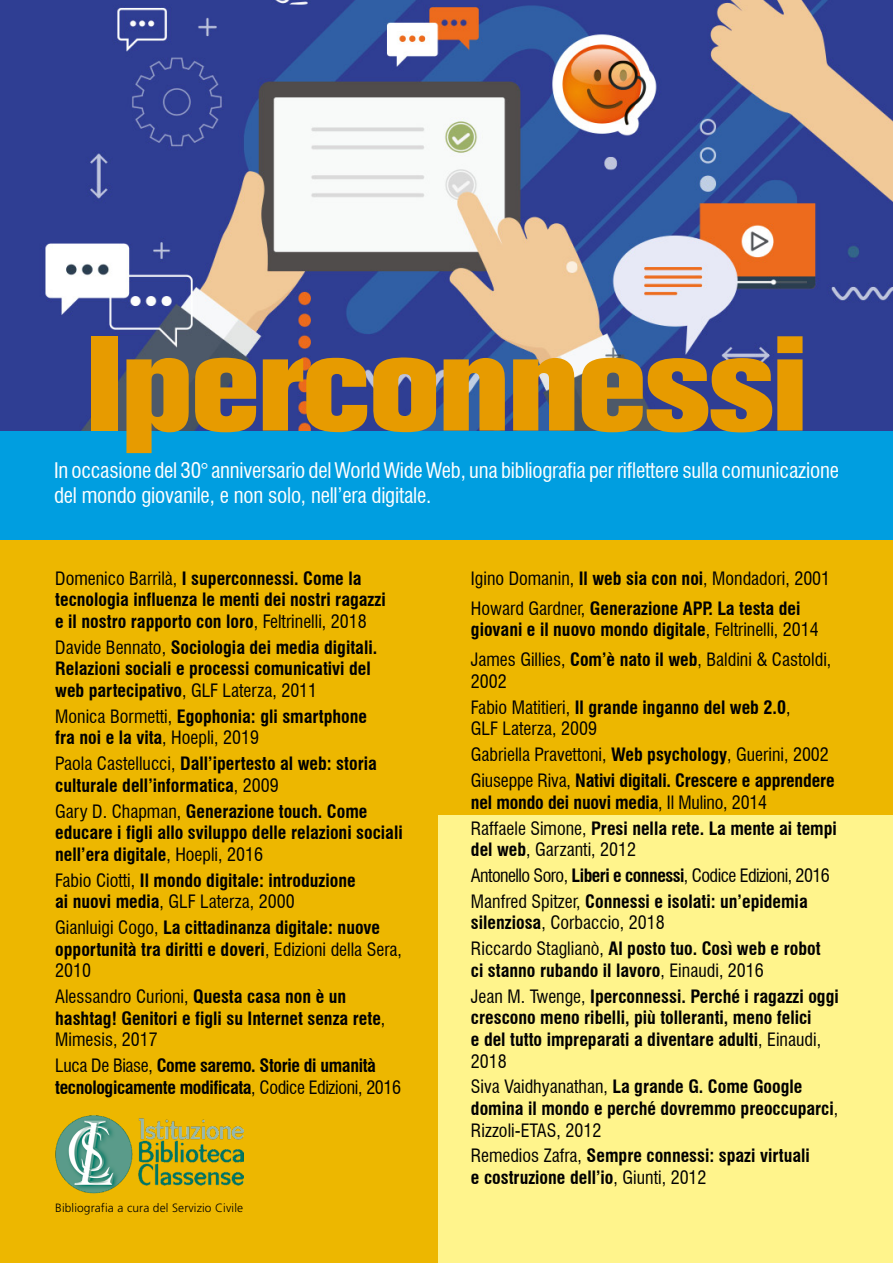
<style>
.page{position:relative;width:893px;height:1263px;background:#fff}
.page>*{position:absolute;margin:0;border:0;box-sizing:border-box;transform-origin:0 0}
.t1{font:133.5px "Akzidenz Grotesk BQ X Bold Alt";color:#e79b00}
.t2{font:condensed 21px/25.2px "Swiss 721 BT";letter-spacing:-.01em;color:#fff}
.t3{font:700 condensed 18px/21.6px "Swiss 721 BT";color:#000}
.t4{font:condensed 18px/30.2px "Swiss 721 BT";color:#000}
.t5{font:condensed 18px/25.8px "Swiss 721 BT";letter-spacing:-.03em;color:#000}
.t6{font:700 condensed 18px/21.6px "Swiss 721 BT";letter-spacing:-.02em;color:#000}
.t7{font:300 12px "Frutiger";letter-spacing:.01em;color:#000}
.s1{font-weight:400}
.s2{font-weight:700}
</style>
<div class="page">
<div style="left:0;top:359px;width:893px;height:904px;background:#edb700"></div>
<div style="left:0;top:422px;width:893px;height:118px;background:#009ee0"></div>
<img style="left:55px;top:1115px;width:189px;height:78px">
<img style="left:0;top:0;width:893px;height:431px">
<div style="left:438px;top:815px;width:455px;height:448px;background:#fff48c"></div>
<h1 class="t1" style="left:86px;top:307px;width:722px">Iperconnessi</h1>
<p class="t2" style="left:54px;top:458px;width:786px">In occasione del 30° anniversario del World Wide Web, una bibliografia per riflettere sulla comunicazione del mondo giovanile, e non solo, nell’era digitale.</p>
<p class="t3" style="left:55px;top:567px;width:332px"><span class="s1">Domenico Barrilà,</span> I superconnessi. Come la tecnologia influenza le menti dei nostri ragazzi e il nostro rapporto con loro<span class="s1">, Feltrinelli, 2018</span></p>
<p class="t3" style="left:55px;top:636px;width:323px"><span class="s1">Davide Bennato,</span> Sociologia dei media digitali.<br>Relazioni sociali e processi comunicativi del web partecipativo<span class="s1">, GLF Laterza, 2011</span></p>
<p class="t3" style="left:55px;top:705px;width:313px"><span class="s1">Monica Bormetti,</span> Egophonia: gli smartphone fra noi e la vita<span class="s1">, Hoepli, 2019</span></p>
<p class="t3" style="left:55px;top:753px;width:323px"><span class="s1">Paola Castellucci,</span> Dall’ipertesto al web: storia culturale dell’informatica<span class="s1">, 2009</span></p>
<p class="t3" style="left:55px;top:800px;width:349px"><span class="s1">Gary D. Chapman,</span> Generazione touch. Come educare i figli allo sviluppo delle relazioni sociali nell’era digitale<span class="s1">, Hoepli, 2016</span></p>
<p class="t3" style="left:55px;top:869px;width:302px"><span class="s1">Fabio Ciotti,</span> Il mondo digitale: introduzione ai nuovi media<span class="s1">, GLF Laterza, 2000</span></p>
<p class="t3" style="left:55px;top:917px;width:348px"><span class="s1">Gianluigi Cogo,</span> La cittadinanza digitale: nuove opportunità tra diritti e doveri<span class="s1">, Edizioni della Sera,<br>2010</span></p>
<p class="t3" style="left:55px;top:986px;width:332px"><span class="s1">Alessandro Curioni,</span> Questa casa non è un hashtag! Genitori e figli su Internet senza rete<span class="s1">,<br>Mimesis, 2017</span></p>
<p class="t6" style="left:55px;top:1055px;width:347px"><span class="s1">Luca De Biase,</span> Come saremo. Storie di umanità tecnologicamente modificata<span class="s1">, Codice Edizioni, 2016</span></p>
<p class="t7" style="left:55px;top:1200px;width:189px">Bibliografia a cura del Servizio Civile</p>
<p class="t4" style="left:471px;top:563px;width:361px">Igino Domanin, <span class="s2">Il web sia con noi</span>, Mondadori, 2001<br>Howard Gardner, <span class="s2">Generazione APP. La testa dei</span></p>
<p class="t4" style="left:471px;top:615px;width:362px"><span class="s2">giovani e il nuovo mondo digitale</span>, Feltrinelli, 2014<br>James Gillies, <span class="s2">Com’è nato il web</span>, Baldini &amp; Castoldi,</p>
<p class="t3" style="left:471px;top:668px;width:321px;line-height:25.8px"><span class="s1">2002<br>Fabio Matitieri,</span> Il grande inganno del web 2.0<span class="s1">,</span></p>
<p class="t4" style="left:471px;top:716px;width:365px;line-height:25.8px">GLF Laterza, 2009<br>Gabriella Pravettoni, <span class="s2">Web psychology</span>, Guerini, 2002<br>Giuseppe Riva, <span class="s2">Nativi digitali. Crescere e apprendere</span></p>
<p class="t3" style="left:471px;top:789px;width:367px;line-height:25.8px">nel mondo dei nuovi media<span class="s1">, Il Mulino, 2014<br>Raffaele Simone,</span> Presi nella rete. La mente ai tempi</p>
<p class="t5" style="left:471px;top:837px;width:360px"><span class="s2">del web</span>, Garzanti, 2012<br>Antonello Soro, <span class="s2">Liberi e connessi</span>, Codice Edizioni, 2016<br>Manfred Spitzer, <span class="s2">Connessi e isolati: un’epidemia</span></p>
<p class="t3" style="left:471px;top:910px;width:351px;line-height:25.8px">silenziosa<span class="s1">, Corbaccio, 2018<br>Riccardo Staglianò,</span> Al posto tuo. Così web e robot</p>
<p class="t3" style="left:471px;top:957px;width:369px;line-height:25.8px">ci stanno rubando il lavoro<span class="s1">, Einaudi, 2016<br>Jean M. Twenge,</span> Iperconnessi. Perché i ragazzi oggi</p>
<p class="t3" style="left:471px;top:1007px;width:352px">crescono meno ribelli, più tolleranti, meno felici e del tutto impreparati a diventare adulti<span class="s1">, Einaudi,<br>2018</span></p>
<p class="t3" style="left:471px;top:1076px;width:369px"><span class="s1">Siva Vaidhyanathan,</span> La grande G. Come Google domina il mondo e perché dovremmo preoccuparci<span class="s1">,<br>Rizzoli-ETAS, 2012</span></p>
<p class="t3" style="left:471px;top:1145px;width:340px"><span class="s1">Remedios Zafra,</span> Sempre connessi: spazi virtuali e costruzione dell’io<span class="s1">, Giunti, 2012</span></p>
</div>
